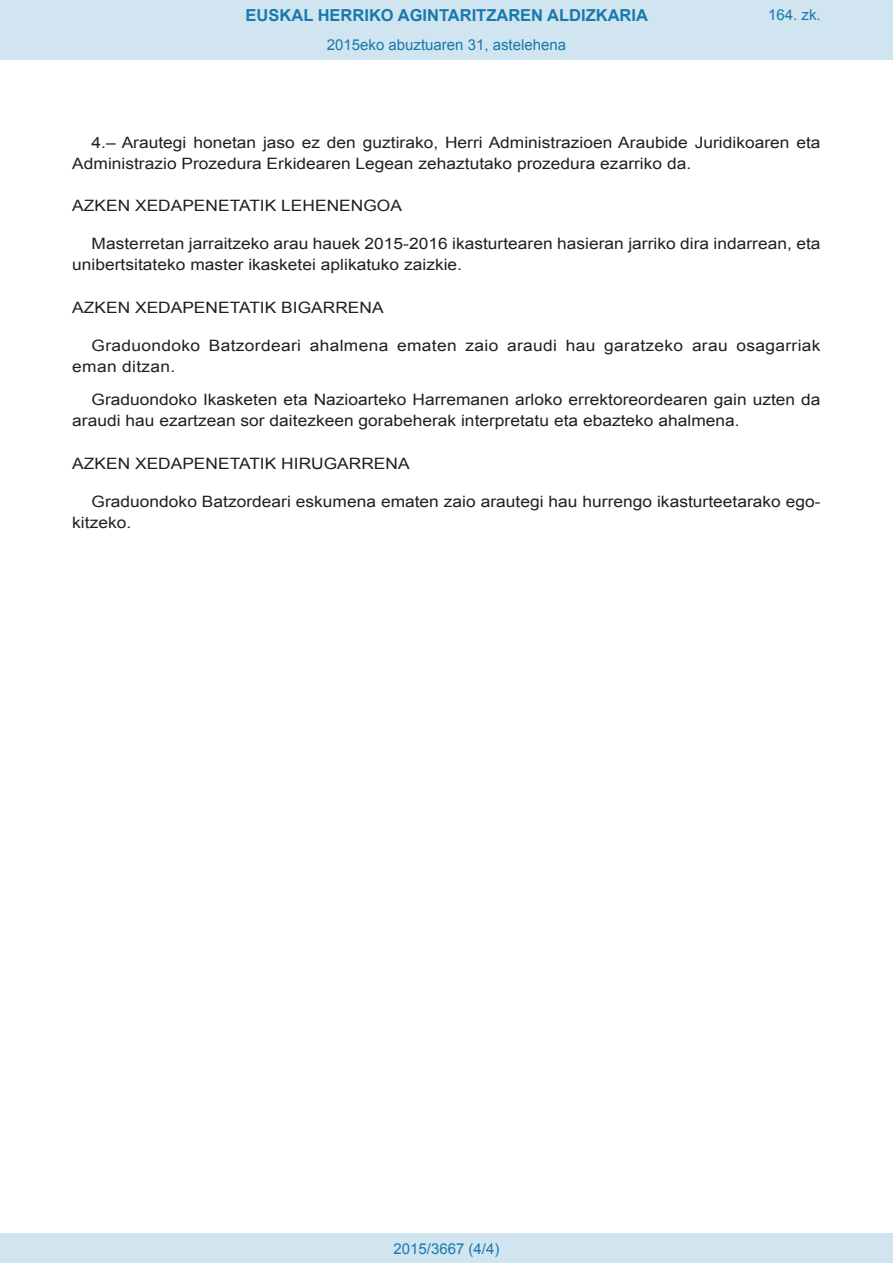
<style>
.page{position:relative;width:893px;height:1263px;background:#fff}
.page>*{position:absolute;margin:0;border:0;box-sizing:border-box;transform-origin:0 0}
.t1{font:700 16.5px "Arial";color:#1879ad}
.BOPVDetalle{font:15.6px/21px "Arial";color:#231f20;scale:1.11 1}
.BOPVDisposicion{font:15.6px "Arial";color:#231f20;scale:1.11 1}
.BOPVDetalle-2{font:15.6px/21px "Arial";letter-spacing:.02em;color:#231f20;scale:1.11 1}
.Paginacion_Centro{font:15px "Arial";color:#1879ad}
</style>
<div class="page">
<div style="left:0;top:0;width:893px;height:60px;background:#d0e5f0"></div>
<div style="left:0;top:1233px;width:893px;height:30px;background:#d0e5f0"></div>
<p class="t1" style="left:246px;top:4px;width:404px">EUSKAL HERRIKO AGINTARITZAREN ALDIZKARIA</p>
<p class="Paginacion_Centro" style="left:327px;top:35px;width:241px">2015eko abuztuaren 31, astelehena</p>
<p class="Paginacion_Centro" style="left:768px;top:5px;width:54px">164. zk.</p>
<p class="BOPVDetalle" style="left:72px;top:132px;width:676px;text-indent:19px">4.– Arautegi honetan jaso ez den guztirako, Herri Administrazioen Araubide Juridikoaren eta<br>Administrazio Prozedura Erkidearen Legean zehaztutako prozedura ezarriko da.</p>
<p class="BOPVDisposicion" style="left:72px;top:196px;width:298px">AZKEN XEDAPENETATIK LEHENENGOA</p>
<p class="BOPVDetalle" style="left:72px;top:234px;width:676px;text-indent:19px">Masterretan jarraitzeko arau hauek 2015-2016 ikasturtearen hasieran jarriko dira indarrean, eta unibertsitateko master ikasketei aplikatuko zaizkie.</p>
<p class="BOPVDisposicion" style="left:72px;top:297px;width:282px">AZKEN XEDAPENETATIK BIGARRENA</p>
<p class="BOPVDetalle-2" style="left:72px;top:335px;width:676px;text-indent:19px">Graduondoko Batzordeari ahalmena ematen zaio araudi hau garatzeko arau osagarriak eman ditzan.</p>
<p class="BOPVDetalle" style="left:72px;top:390px;width:676px;text-indent:19px">Graduondoko Ikasketen eta Nazioarteko Harremanen arloko errektoreordearen gain uzten da araudi hau ezartzean sor daitezkeen gorabeherak interpretatu eta ebazteko ahalmena.</p>
<p class="BOPVDisposicion" style="left:72px;top:453px;width:305px">AZKEN XEDAPENETATIK HIRUGARRENA</p>
<p class="BOPVDetalle" style="left:72px;top:491px;width:676px;text-indent:19px">Graduondoko Batzordeari eskumena ematen zaio arautegi hau hurrengo ikasturteetarako ego&shy;kitzeko.</p>
<p class="Paginacion_Centro" style="left:393px;top:1238px;width:107px">2015/3667 (4/4)</p>
</div>
